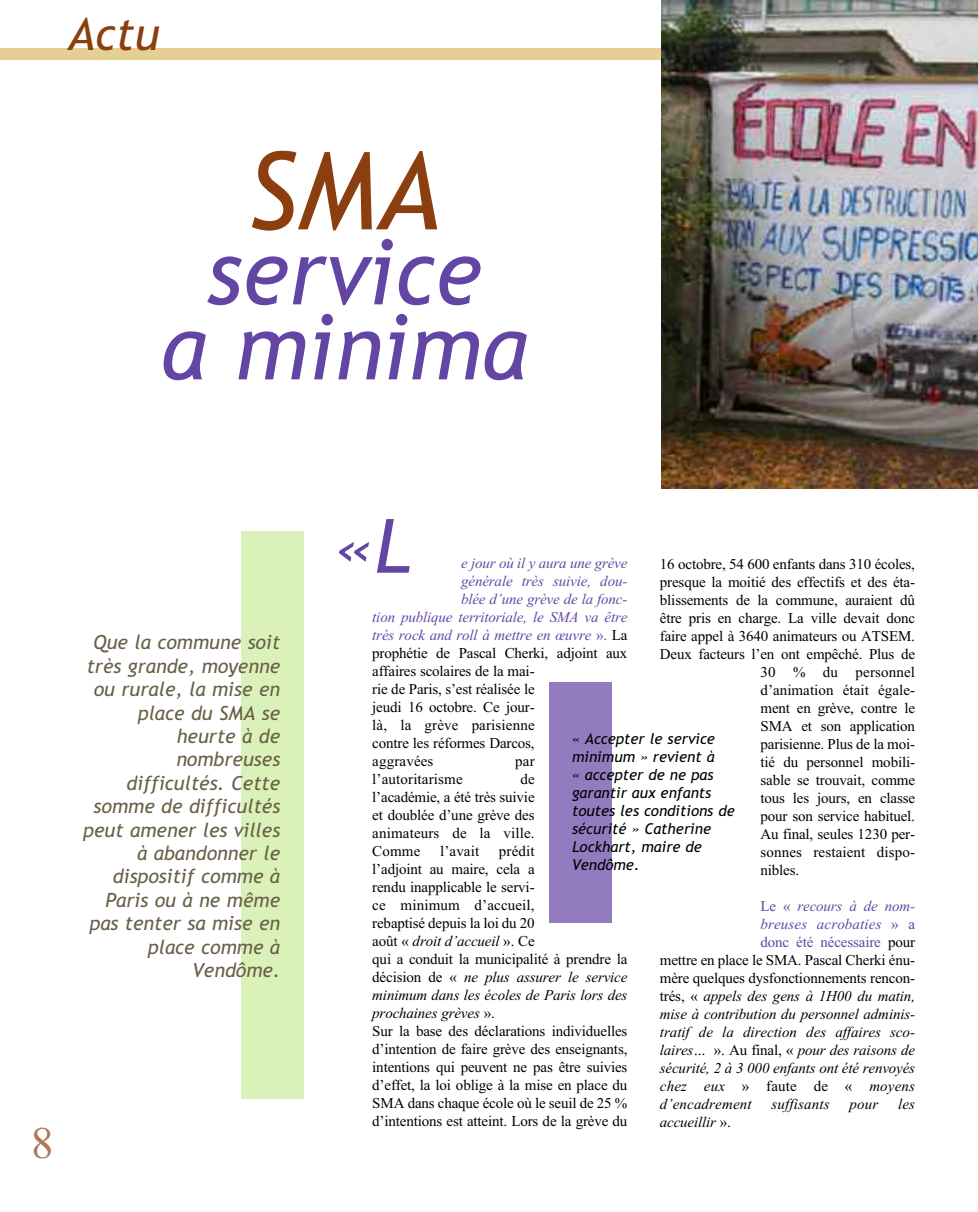
<style>
.page{position:relative;width:978px;height:1212px;background:#fff}
.page>*{position:absolute;margin:0;border:0;box-sizing:border-box;transform-origin:0 0}
.t1{font:italic 108px "Trebuchet MS";color:#8b3f0f}
.t2{font:italic 90px/75px "Trebuchet MS";color:#6345a4;text-align:center}
.t3{font:italic 75px "Trebuchet MS";color:#6345a4}
.t4{font:italic 45px "Trebuchet MS";color:#8b3f0f}
.t5{font:45px "Times New Roman";color:#ae7957}
.t6{font:italic 19.5px/23.4px "Trebuchet MS";color:#686047;text-align:right}
.t7{font:15px/18px "Times New Roman";letter-spacing:-.01em;color:#000;text-align:justify}
.t8{font:italic 15px "Times New Roman";letter-spacing:-.01em;color:#000}
.t9{font:italic 15px "Times New Roman";letter-spacing:-.01em;color:#6345a4}
.t10{font:italic 15px/18px "Trebuchet MS";color:#000}
.t11{font:15px "Times New Roman";letter-spacing:.01em;color:#000}
.t12{font:italic 15px "Times New Roman";letter-spacing:.01em;color:#000}
.t13{font:15px "Times New Roman";letter-spacing:-.01em;color:#6345a4}
.t14{font:italic 15px "Times New Roman";letter-spacing:.01em;color:#6345a4}
.s1{font-style:normal}
.s2{font-style:normal;color:#000}
.s3{color:#000}
.s4{font-style:italic}
</style>
<div class="page">
<div style="left:0;top:48px;width:978px;height:12px;background:#e6cf95"></div>
<div style="left:242px;top:532px;width:62px;height:567px;background:#dbf1ba"></div>
<img style="left:661px;top:0;width:317px;height:488px">
<div style="left:550px;top:682px;width:62px;height:241px;background:#927cbf"></div>
<h3 class="t4" style="left:68px;top:8px;width:94px">Actu</h3>
<h1 class="t1" style="left:247px;top:129px;width:196px">SMA</h1>
<h2 class="t2" style="left:161px;top:236px;width:368px">service<br>a minima</h2>
<p class="t6" style="left:83px;top:631px;width:198px">Que la commune soit très grande, moyenne ou rurale, la mise en place du SMA se heurte à de nombreuses difficultés. Cette somme de difficultés peut amener les villes à abandonner le dispositif comme à<br>Paris ou à ne même pas tenter sa mise en place comme à<br>Vendôme.</p>
<h3 class="t5" style="left:31px;top:1116px;width:24px">8</h3>
<h3 class="t3" style="left:334px;top:503px;width:79px">«L</h3>
<p class="t9" style="left:461px;top:554px;width:168px">e jour où il y aura une grève</p>
<p class="t9" style="left:461px;top:572px;width:168px">générale très suivie, dou-</p>
<p class="t9" style="left:461px;top:590px;width:168px">blée d’une grève de la fonc-</p>
<p class="t9" style="left:372px;top:608px;width:257px">tion publique territoriale, le SMA va être</p>
<p class="t9" style="left:372px;top:626px;width:257px">très rock and roll à mettre en œuvre <span class="s1">».</span> <span class="s2">La</span></p>
<p class="t7" style="left:372px;top:644px;width:257px">prophétie de Pascal Cherki, adjoint aux</p>
<p class="t7" style="left:372px;top:662px;width:164px">affaires scolaires de la mai-</p>
<p class="t7" style="left:372px;top:680px;width:164px">rie de Paris, s’est réalisée le</p>
<p class="t7" style="left:372px;top:698px;width:164px">jeudi 16 octobre. Ce jour-</p>
<p class="t11" style="left:372px;top:716px;width:164px">là, la grève parisienne</p>
<p class="t7" style="left:372px;top:734px;width:164px">contre les réformes Darcos,</p>
<p class="t11" style="left:372px;top:752px;width:63px">aggravées</p>
<p class="t7" style="left:515px;top:752px;width:21px">par</p>
<p class="t11" style="left:372px;top:770px;width:92px">l’autoritarisme</p>
<p class="t7" style="left:660px;top:554px;width:257px">16 octobre, 54 600 enfants dans 310 écoles,</p>
<p class="t7" style="left:660px;top:572px;width:257px">presque la moitié des effectifs et des éta-</p>
<p class="t7" style="left:660px;top:590px;width:257px">blissements de la commune, auraient dû</p>
<p class="t7" style="left:660px;top:608px;width:257px">être pris en charge. La ville devait donc</p>
<p class="t7" style="left:660px;top:626px;width:257px">faire appel à 3640 animateurs ou ATSEM.</p>
<p class="t7" style="left:660px;top:644px;width:257px">Deux facteurs l’en ont empêché. Plus de</p>
<p class="t11" style="left:760px;top:663px;width:156px">30 % du personnel</p>
<p class="t7" style="left:760px;top:680px;width:156px">d’animation était égale-</p>
<p class="t7" style="left:760px;top:698px;width:156px">ment en grève, contre le</p>
<p class="t7" style="left:760px;top:716px;width:156px">SMA et son application</p>
<p class="t7" style="left:760px;top:734px;width:156px">parisienne. Plus de la moi-</p>
<p class="t7" style="left:760px;top:752px;width:156px">tié du personnel mobili-</p>
<p class="t7" style="left:760px;top:770px;width:156px">sable se trouvait, comme</p>
<p class="t7" style="left:760px;top:788px;width:156px">tous les jours, en classe</p>
<p class="t7" style="left:760px;top:806px;width:156px">pour son service habituel.</p>
<p class="t7" style="left:760px;top:824px;width:156px">Au final, seules 1230 per-</p>
<p class="t11" style="left:760px;top:843px;width:156px">sonnes restaient dispo-</p>
<p class="t7" style="left:760px;top:860px;width:40px">nibles.</p>
<p class="t9" style="left:760px;top:897px;width:156px"><span class="s1">Le «</span> recours à de nom-</p>
<p class="t14" style="left:760px;top:915px;width:156px">breuses acrobaties <span class="s1">» a</span></p>
<p class="t13" style="left:760px;top:933px;width:156px">donc été nécessaire <span class="s3">pour</span></p>
<p class="t7" style="left:660px;top:950px;width:257px">mettre en place le SMA. Pascal Cherki énu-</p>
<p class="t7" style="left:660px;top:968px;width:257px">mère quelques dysfonctionnements rencon-</p>
<p class="t8" style="left:660px;top:987px;width:257px"><span class="s1">trés, «</span> appels des gens à 1H00 du matin,</p>
<p class="t8" style="left:660px;top:1005px;width:257px">mise à contribution du personnel adminis-</p>
<p class="t8" style="left:660px;top:1023px;width:257px">tratif de la direction des affaires sco-</p>
<p class="t8" style="left:660px;top:1041px;width:257px">laires… <span class="s1">». Au final, «</span> pour des raisons de</p>
<p class="t8" style="left:660px;top:1059px;width:257px">sécurité, 2 à 3 000 enfants ont été renvoyés</p>
<p class="t12" style="left:660px;top:1077px;width:257px">chez eux <span class="s1">» faute de «</span> moyens</p>
<p class="t12" style="left:660px;top:1095px;width:93px">d’encadrement</p>
<p class="t12" style="left:772px;top:1095px;width:60px">suffisants</p>
<p class="t8" style="left:849px;top:1095px;width:30px">pour</p>
<p class="t8" style="left:898px;top:1095px;width:18px">les</p>
<p class="t8" style="left:660px;top:1113px;width:73px">accueillir <span class="s1">».</span></p>
<p class="t10" style="left:572px;top:730px;width:164px">« Accepter le service minimum » revient à<br>« accepter de ne pas garantir aux enfants toutes les conditions de sécurité » Catherine<br>Lockhart, maire de<br>Vendôme.</p>
<p class="t7" style="left:372px;top:770px;width:164px;text-indent:148px">de l’académie, a été très suivie et doublée d’une grève des animateurs de la ville.<br>Comme</p>
<p class="t7" style="left:372px;top:842px;width:257px;text-align:left;text-indent:127px">prédit<br>l’adjoint au maire, cela a<br>rendu inapplicable le servi-<br>ce minimum d’accueil,<br>rebaptisé depuis la loi du 20<br>août « <span class="s4">droit d’accueil</span> ». Ce<br>qui a conduit la municipalité à prendre la décision de « <span class="s4">ne plus assurer le service minimum dans les écoles de Paris lors des prochaines grèves</span> ».<br>Sur la base des déclarations individuelles d’intention de faire grève des enseignants, intentions qui peuvent ne pas être suivies d’effet, la loi oblige à la mise en place du SMA dans chaque école où le seuil de 25 % d’intentions est atteint. Lors de la grève du</p>
<p class="t7" style="left:440px;top:842px;width:41px">l’avait</p>
</div>
